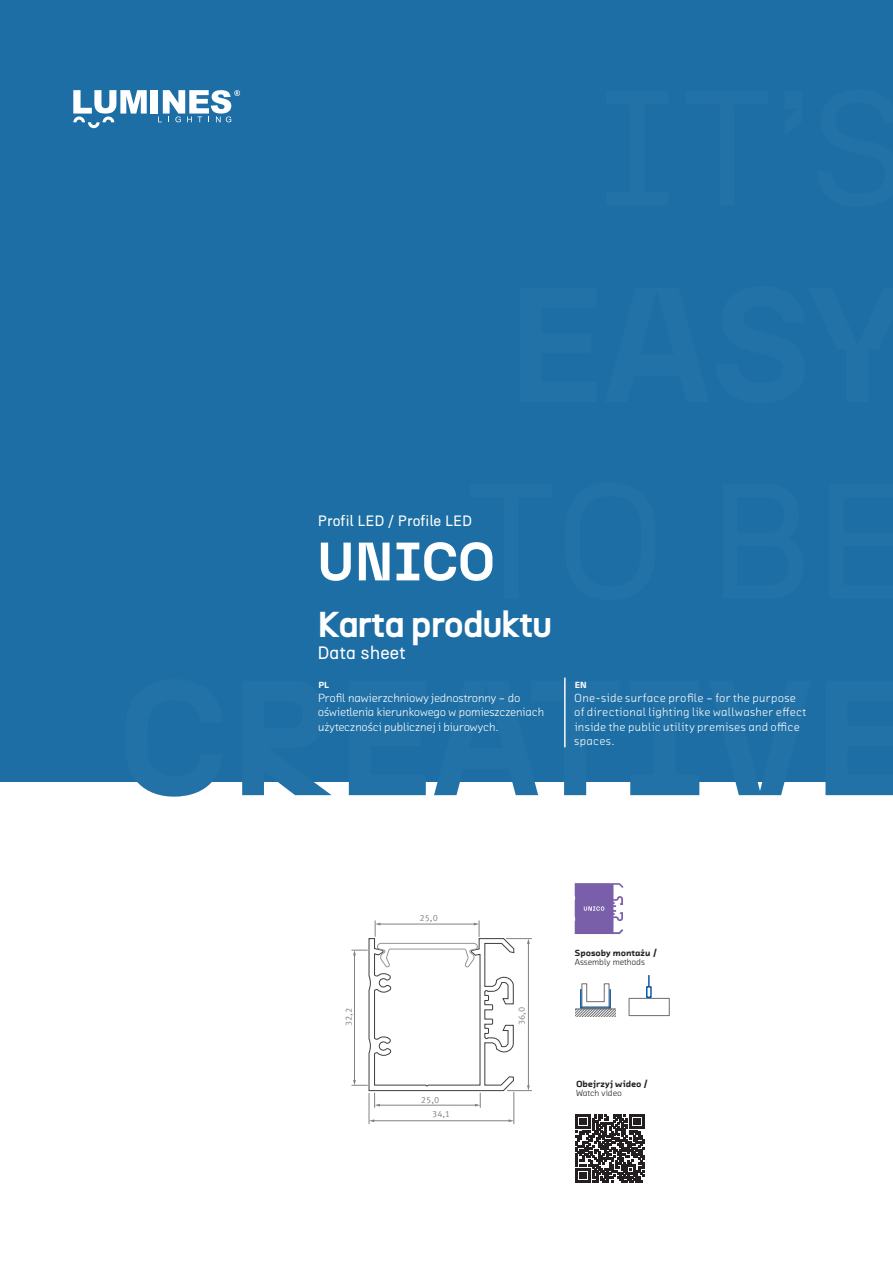
<style>
.page{position:relative;width:893px;height:1263px;background:#fff}
.page>*{position:absolute;margin:0;border:0;box-sizing:border-box;transform-origin:0 0}
.t1{font:700 54px "N27";color:#fff}
.t2{font:700 36px "N27";color:#fff}
.t3{font:18px "N27";color:#fff}
.t4{font:15px "N27";color:#fff}
.t5{font:12px/14.4px "Chambers Sans Pro";letter-spacing:.015em;color:#fff}
.t6{font:12px/14.4px "Chambers Sans Pro";letter-spacing:-.005em;color:#fff}
.t7{font:900 9px "Chambers Sans Pro";letter-spacing:-.01em;color:#231f20}
.t8{font:9px "Chambers Sans Pro";letter-spacing:-.01em;color:#231f20}
.t9{font:9px/14.4px "Meta Correspondence Pro";color:#808285}
.t10{font:900 9px "Chambers Sans Pro";color:#fff}
</style>
<div class="page">
<div style="left:0;top:0;width:893px;height:781px;background:#1c6ea4"></div>
<svg style="left:126px;top:781px;width:96px;height:16px"></svg>
<svg style="left:242px;top:781px;width:90px;height:14px"></svg>
<svg style="left:349px;top:781px;width:77px;height:14px"></svg>
<svg style="left:434px;top:680px;width:186px;height:115px"></svg>
<svg style="left:630px;top:781px;width:69px;height:14px"></svg>
<svg style="left:709px;top:781px;width:102px;height:14px"></svg>
<svg style="left:825px;top:781px;width:68px;height:14px"></svg>
<hr style="left:514px;top:1092px;width:1px;height:32px;background:#808285">
<hr style="left:369px;top:1093px;width:1px;height:31px;background:#808285">
<hr style="left:373px;top:1120px;width:136px;height:1px;background:#808285">
<svg style="left:509px;top:1119px;width:5px;height:3px"></svg>
<svg style="left:369px;top:1119px;width:5px;height:3px"></svg>
<svg style="left:352px;top:920px;width:180px;height:187px"></svg>
<svg style="left:73px;top:90px;width:74px;height:38px"></svg>
<div style="left:151px;top:90px;width:7px;height:24px;background:#fff"></div>
<svg style="left:158px;top:90px;width:82px;height:32px"></svg>
<hr style="left:565px;top:678px;width:1px;height:69px;background:#fff">
<svg style="left:576px;top:1114px;width:68px;height:69px"></svg>
<svg style="left:575px;top:883px;width:48px;height:51px;background:#8f7ab7"></svg>
<svg style="left:575px;top:983px;width:41px;height:33px"></svg>
<hr style="left:575px;top:1008px;width:41px;height:1px;background:#6c6d70">
<div style="left:629px;top:998px;width:41px;height:18px;border:1px solid #6c6d70"></div>
<div style="left:646px;top:986px;width:6px;height:12px;border:1px solid #0353a5"></div>
<svg style="left:648px;top:975px;width:2px;height:12px"></svg>
<p class="t4" style="left:318px;top:512px;width:156px">Profil LED / Profile LED</p>
<h1 class="t1" style="left:317px;top:528px;width:179px">UNICO</h1>
<h2 class="t2" style="left:318px;top:602px;width:236px">Karta produktu</h2>
<h3 class="t3" style="left:317px;top:641px;width:90px">Data sheet</h3>
<p class="t10" style="left:319px;top:679px;width:12px">PL</p>
<p class="t6" style="left:318px;top:690px;width:228px">Profil nawierzchniowy jednostronny – do oświetlenia kierunkowego w pomieszczeniach użyteczności publicznej i biurowych.</p>
<p class="t10" style="left:575px;top:679px;width:13px">EN</p>
<p class="t5" style="left:574px;top:690px;width:233px">One-side surface profile – for the purpose of directional lighting like wallwasher effect inside the public utility premises and office spaces.</p>
<p class="t9" style="left:419px;top:910px;width:20px">25,0</p>
<p class="t9" style="left:341px;top:1026px;width:20px;rotate:-90deg">32,2</p>
<p class="t9" style="left:514px;top:1025px;width:20px;rotate:-90deg">36,0</p>
<p class="t9" style="left:432px;top:1092px;width:20px;text-indent:-11px">25,0<br>34,1</p>
<p class="t7" style="left:575px;top:947px;width:83px">Sposoby montażu /</p>
<p class="t8" style="left:575px;top:957px;width:71px">Assembly methods</p>
<p class="t7" style="left:576px;top:1078px;width:73px">Obejrzyj wideo /</p>
<p class="t8" style="left:576px;top:1088px;width:47px">Watch video</p>
</div>
